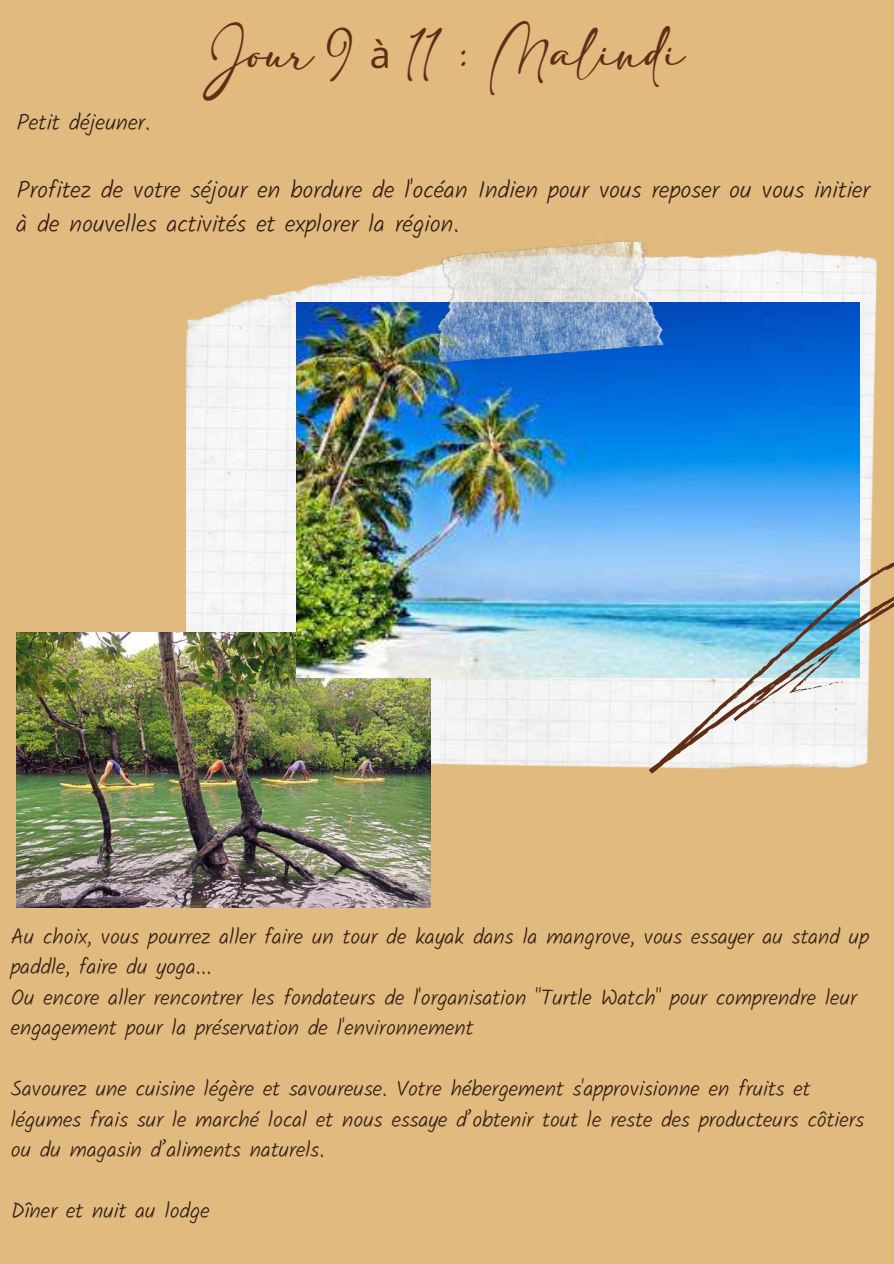
<style>
.page{position:relative;width:894px;height:1264px;background:#fff}
.page>*{position:absolute;margin:0;border:0;box-sizing:border-box;transform-origin:0 0}
.t1{font:37.5px "adelia";color:#602e17}
.t2{font:300 24.3px/33.8px "Kalam";color:#321d13}
.t3{font:300 22.8px "Kalam";color:#321d13}
.t4{font:300 21.75px/30.5px "Kalam";color:#321d13}
.s1{font-family:"Noto Sans"}
</style>
<div class="page">
<div style="left:0;top:0;width:893px;height:1263px;background:#e0ba7e"></div>
<img style="left:186px;top:249px;width:689px;height:520px">
<img style="left:17px;top:632px;width:413px;height:275px">
<img style="left:296px;top:303px;width:563px;height:375px">
<img style="left:428px;top:240px;width:246px;height:131px">
<svg style="left:648px;top:561px;width:245px;height:212px;background:#b7cdd4"></svg>
<svg style="left:789px;top:677px;width:4px;height:3px"></svg>
<svg style="left:823px;top:681px;width:20px;height:6px"></svg>
<svg style="left:794px;top:688px;width:17px;height:4px"></svg>
<svg style="left:802px;top:677px;width:7px;height:5px"></svg>
<svg style="left:807px;top:655px;width:23px;height:14px"></svg>
<svg style="left:749px;top:698px;width:13px;height:7px"></svg>
<svg style="left:736px;top:712px;width:11px;height:8px"></svg>
<svg style="left:875px;top:604px;width:14px;height:6px"></svg>
<p class="t3" style="left:17px;top:109px;width:135px">Petit déjeuner.</p>
<h1 class="t1" style="left:203px;top:40px;width:482px">Jour 9 <span class="s1">à</span> 11 : Malindi</h1>
<p class="t2" style="left:17px;top:172px;width:854px">Profitez de votre séjour en bordure de l'océan Indien pour vous reposer ou vous initier à de nouvelles activités et explorer la région.</p>
<p class="t4" style="left:11px;top:921px;width:859px">Au choix, vous pourrez aller faire un tour de kayak dans la mangrove, vous essayer au stand up paddle, faire du yoga...<br>Ou encore aller rencontrer les fondateurs de l'organisation "Turtle Watch" pour comprendre leur engagement pour la préservation de l'environnement</p>
<p class="t4" style="left:11px;top:1073px;width:854px">Savourez une cuisine légère et savoureuse. Votre hébergement s'approvisionne en fruits et légumes frais sur le marché local et nous essaye d’obtenir tout le reste des producteurs côtiers ou du magasin d’aliments naturels.</p>
<p class="t4" style="left:11px;top:1194px;width:200px">Dîner et nuit au lodge</p>
</div>
